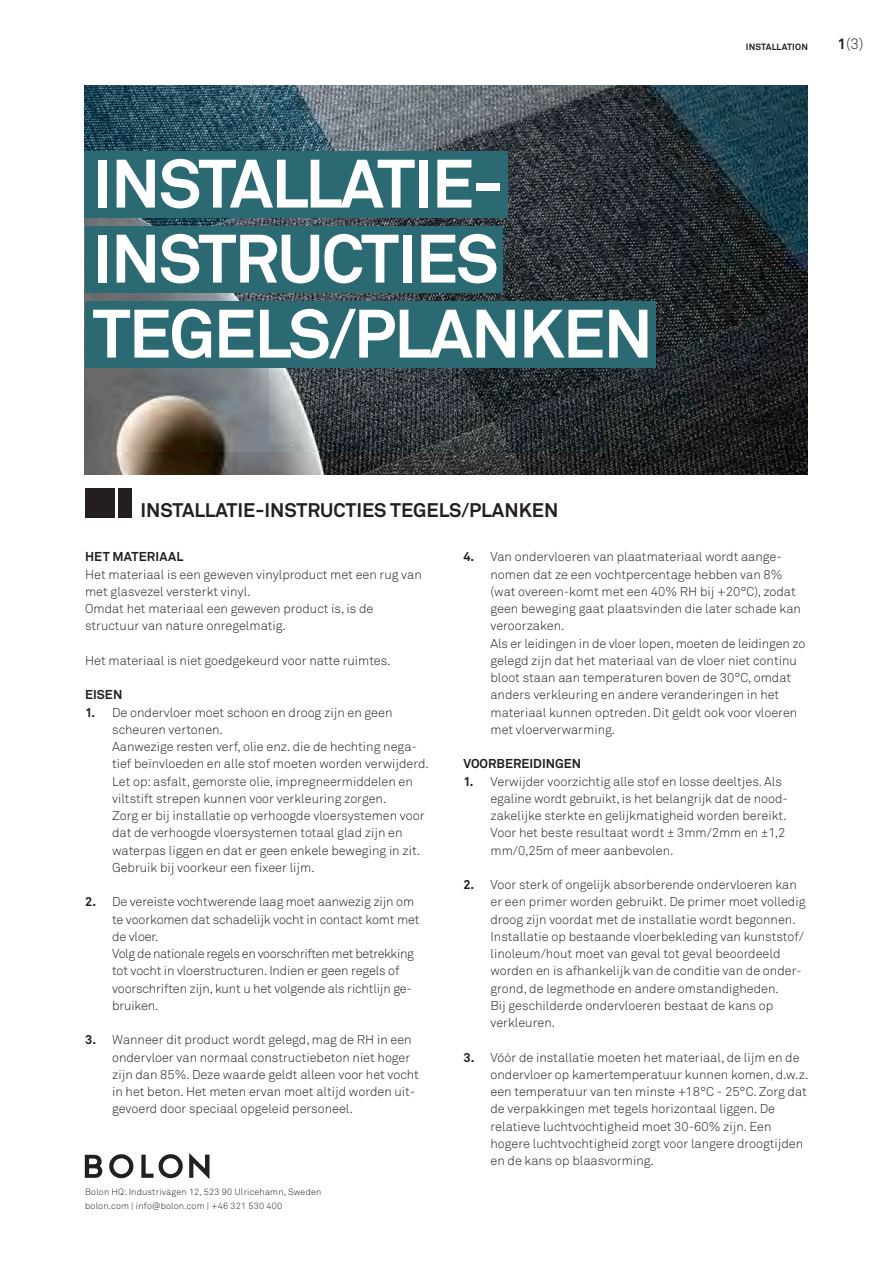
<style>
.page{position:relative;width:893px;height:1263px;background:#fff}
.page>*{position:absolute;margin:0;border:0;box-sizing:border-box;transform-origin:0 0}
.t1{font:700 67.5px/75px "Akkurat";letter-spacing:-.025em;color:#fff}
.t2{font:700 19.5px "Akkurat";color:#231f20}
.t3{font:300 15px "Akkurat";color:#231f20}
.t4{font:300 12.75px/17.2px "Akkurat";color:#231f20}
.t5{font:700 12.75px "Akkurat";color:#231f20}
.t6{font:300 9px "Akkurat";letter-spacing:.02em;color:#231f20}
.t7{font:700 9px "Akkurat";letter-spacing:.02em;color:#231f20}
.s1{font-weight:700}
</style>
<div class="page">
<svg style="left:109px;top:1154px;width:24px;height:24px"></svg>
<svg style="left:141px;top:1154px;width:42px;height:24px"></svg>
<svg style="left:189px;top:1153px;width:20px;height:26px"></svg>
<svg style="left:85px;top:1155px;width:17px;height:23px"></svg>
<img style="left:85px;top:85px;width:723px;height:389px">
<div style="left:85px;top:488px;width:30px;height:29px;background:#231f20"></div>
<div style="left:118px;top:488px;width:14px;height:29px;background:#231f20"></div>
<div style="left:85px;top:301px;width:570px;height:67px;background:#2b6a73"></div>
<div style="left:85px;top:151px;width:423px;height:66px;background:#2b6a73"></div>
<div style="left:85px;top:226px;width:418px;height:67px;background:#2b6a73"></div>
<p class="t1" style="left:93px;top:145px;width:412px">INSTALLATIE-<br>INSTRUCTIES</p>
<p class="t1" style="left:93px;top:295px;width:562px">TEGELS/PLANKEN</p>
<p class="t7" style="left:746px;top:41px;width:64px">INSTALLATION</p>
<p class="t3" style="left:837px;top:34px;width:27px"><span class="s1">1</span>(3)</p>
<p class="t2" style="left:140px;top:497px;width:419px">INSTALLATIE-INSTRUCTIES TEGELS/PLANKEN</p>
<p class="t5" style="left:85px;top:549px;width:100px">HET MATERIAAL</p>
<p class="t4" style="left:85px;top:565px;width:338px">Het materiaal is een geweven vinylproduct met een rug van met glasvezel versterkt vinyl.</p>
<p class="t4" style="left:85px;top:600px;width:290px">Omdat het materiaal een geweven product is, is de structuur van nature onregelmatig.</p>
<p class="t4" style="left:85px;top:651px;width:307px">Het materiaal is niet goedgekeurd voor natte ruimtes.</p>
<p class="t5" style="left:85px;top:687px;width:39px">EISEN</p>
<p class="t4" style="left:112px;top:703px;width:282px;text-indent:-27px"><span class="s1">1.</span> De ondervloer moet schoon en droog zijn en geen scheuren vertonen.</p>
<p class="t4" style="left:112px;top:738px;width:318px">Aanwezige resten verf, olie enz. die de hechting nega&shy;tief beïnvloeden en alle stof moeten worden verwijderd.<br>Let op: asfalt, gemorste olie, impregneermiddelen en viltstift strepen kunnen voor verkleuring zorgen.</p>
<p class="t4" style="left:112px;top:807px;width:314px">Zorg er bij installatie op verhoogde vloersystemen voor dat de verhoogde vloersystemen totaal glad zijn en waterpas liggen en dat er geen enkele beweging in zit.<br>Gebruik bij voorkeur een fixeer lijm.</p>
<p class="t4" style="left:85px;top:893px;width:331px"><span class="s1">2.</span> De vereiste vochtwerende laag moet aanwezig zijn om</p>
<p class="t4" style="left:112px;top:910px;width:309px">te voorkomen dat schadelijk vocht in contact komt met de vloer.</p>
<p class="t4" style="left:112px;top:945px;width:303px">Volg de nationale regels en voorschriften met betrekking tot vocht in vloerstructuren. Indien er geen regels of voorschriften zijn, kunt u het volgende als richtlijn ge&shy;bruiken.</p>
<p class="t4" style="left:112px;top:1031px;width:308px;text-indent:-27px"><span class="s1">3.</span> Wanneer dit product wordt gelegd, mag de RH in een ondervloer van normaal constructiebeton niet hoger zijn dan 85%. Deze waarde geldt alleen voor het vocht in het beton. Het meten ervan moet altijd worden uit&shy;gevoerd door speciaal opgeleid personeel.</p>
<p class="t6" style="left:85px;top:1186px;width:238px">Bolon HQ: Industrivägen 12, 523 90 Ulricehamn, Sweden</p>
<p class="t6" style="left:85px;top:1200px;width:199px">bolon.com | info@bolon.com | +46 321 530 400</p>
<p class="t4" style="left:490px;top:548px;width:312px;text-indent:-27px"><span class="s1">4.</span> Van ondervloeren van plaatmateriaal wordt aange&shy;nomen dat ze een vochtpercentage hebben van 8% (wat overeen-komt met een 40% RH bij +20°C), zodat geen beweging gaat plaatsvinden die later schade kan veroorzaken.</p>
<p class="t4" style="left:490px;top:634px;width:316px">Als er leidingen in de vloer lopen, moeten de leidingen zo gelegd zijn dat het materiaal van de vloer niet continu bloot staan aan temperaturen boven de 30°C, omdat anders verkleuring en andere veranderingen in het materiaal kunnen optreden. Dit geldt ook voor vloeren met vloerverwarming.</p>
<p class="t5" style="left:463px;top:756px;width:119px">VOORBEREIDINGEN</p>
<p class="t4" style="left:490px;top:772px;width:299px;text-indent:-27px"><span class="s1">1.</span> Verwijder voorzichtig alle stof en losse deeltjes. Als egaline wordt gebruikt, is het belangrijk dat de nood-</p>
<p class="t4" style="left:490px;top:807px;width:298px;text-align:justify">zakelijke sterkte en gelijkmatigheid worden bereikt.<br>Voor het beste resultaat wordt ± 3mm/2mm en ±1,2 mm/0,25m of meer aanbevolen.</p>
<p class="t4" style="left:490px;top:876px;width:316px;text-indent:-27px"><span class="s1">2.</span> Voor sterk of ongelijk absorberende ondervloeren kan er een primer worden gebruikt. De primer moet volledig droog zijn voordat met de installatie wordt begonnen.</p>
<p class="t4" style="left:490px;top:927px;width:315px">Installatie op bestaande vloerbekleding van kunststof/ linoleum/hout moet van geval tot geval beoordeeld worden en is afhankelijk van de conditie van de onder&shy;grond, de legmethode en andere omstandigheden.</p>
<p class="t4" style="left:490px;top:996px;width:284px">Bij geschilderde ondervloeren bestaat de kans op verkleuren.</p>
<p class="t4" style="left:490px;top:1048px;width:319px;text-indent:-27px"><span class="s1">3.</span> Vóór de installatie moeten het materiaal, de lijm en de ondervloer op kamertemperatuur kunnen komen, d.w.z. een temperatuur van ten minste +18°C - 25°C. Zorg dat de verpakkingen met tegels horizontaal liggen. De relatieve luchtvochtigheid moet 30-60% zijn. Een hogere luchtvochtigheid zorgt voor langere droogtijden en de kans op blaasvorming.</p>
</div>
